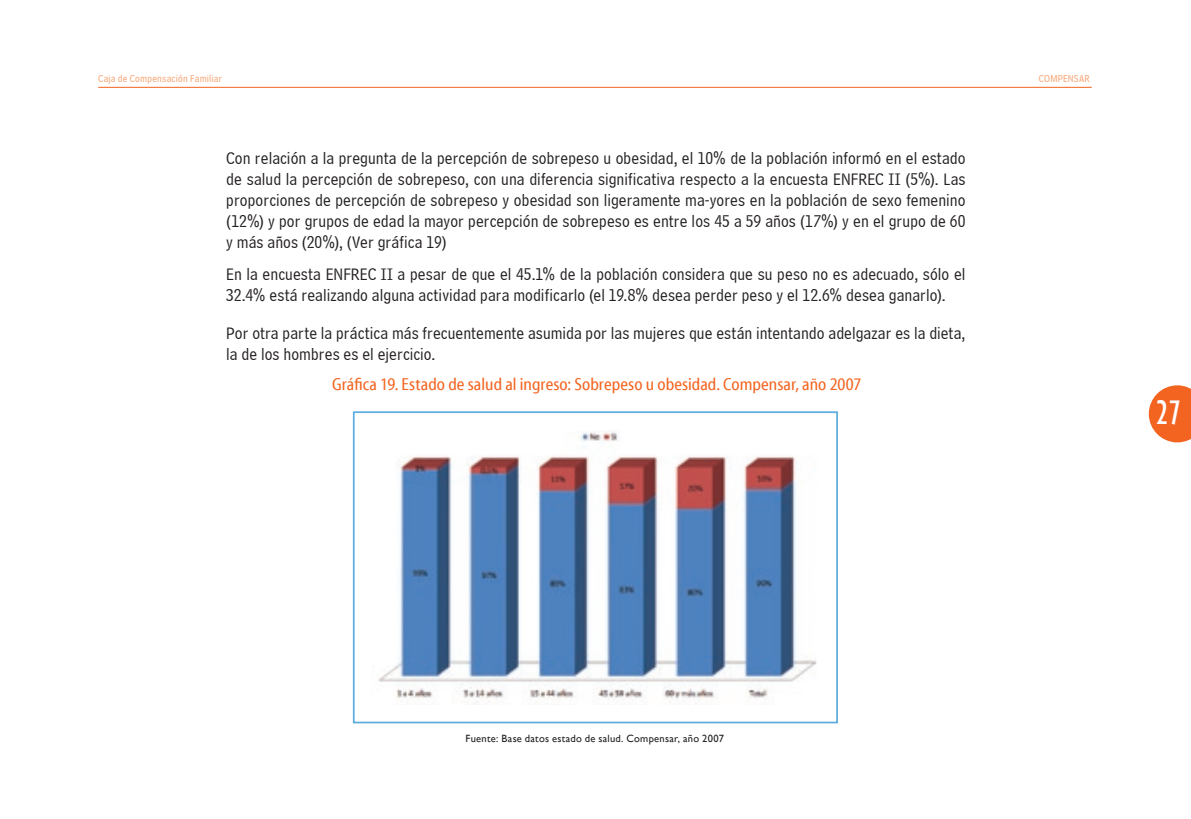
<style>
.page{position:relative;width:1191px;height:819px;background:#fff}
.page>*{position:absolute;margin:0;border:0;box-sizing:border-box;transform-origin:0 0}
.t1{font:condensed 35px "Gill Sans";color:#fff}
.t2{font:17.5px/21px "Bell Centennial BT Address";letter-spacing:.005em;color:#231f20}
.t3{font:17.5px "Myriad Cn Web";letter-spacing:.005em;color:#f36421}
.t4{font:10.5px "Gill Sans";letter-spacing:.025em;color:#231f20}
.t5{font:10.5px "Bell Centennial BT Address";letter-spacing:.02em;color:#f89f6d}
.s1{font-family:"Arial Narrow Special G1"}
</style>
<div class="page">
<hr style="left:98px;top:87px;width:993px;height:1px;background:#f36421">
<svg style="left:1148px;top:385px;width:43px;height:57px"></svg>
<div style="left:353px;top:411px;width:485px;height:312px;background:#fff;border:2px solid #60aee0"></div>
<img style="left:378px;top:431px;width:439px;height:273px">
<p class="t5" style="left:98px;top:73px;width:126px">Caja de Compensación Familiar</p>
<p class="t5" style="left:1038px;top:73px;width:52px">COMPENSAR</p>
<p class="t2" style="left:226px;top:147px;width:741px;text-align:justify">Con relación a la pregunta de la percepción de sobrepeso u obesidad, el 10<span class="s1">%</span> de la población informó en el estado de salud la percepción de sobrepeso, con una diferencia significativa respecto a la encuesta ENFREC II (5<span class="s1">%</span>). Las proporciones de percepción de sobrepeso y obesidad son ligeramente ma-yores en la población de sexo femenino (12<span class="s1">%</span>) y por grupos de edad la mayor percepción de sobrepeso es entre los 45 a 59 años (17<span class="s1">%</span>) y en el grupo de 60 y más años (20<span class="s1">%</span>), (Ver gráfica 19)</p>
<p class="t2" style="left:226px;top:263px;width:741px">En la encuesta ENFREC II a pesar de que el 45.1<span class="s1">%</span> de la población considera que su peso no es adecuado, sólo el<br>32.4<span class="s1">%</span> está realizando alguna actividad para modificarlo (el 19.8<span class="s1">%</span> desea perder peso y el 12.6<span class="s1">%</span> desea ganarlo).</p>
<p class="t2" style="left:226px;top:323px;width:741px">Por otra parte la práctica más frecuentemente asumida por las mujeres que están intentando adelgazar es la dieta, la de los hombres es el ejercicio.</p>
<p class="t3" style="left:332px;top:375px;width:530px">Gráfica 19. Estado de salud al ingreso: Sobrepeso u obesidad. Compensar, año 2007</p>
<h1 class="t1" style="left:1155px;top:391px;width:27px">27</h1>
<p class="t4" style="left:465px;top:731px;width:260px">Fuente: Base datos estado de salud. Compensar, año 2007</p>
</div>
